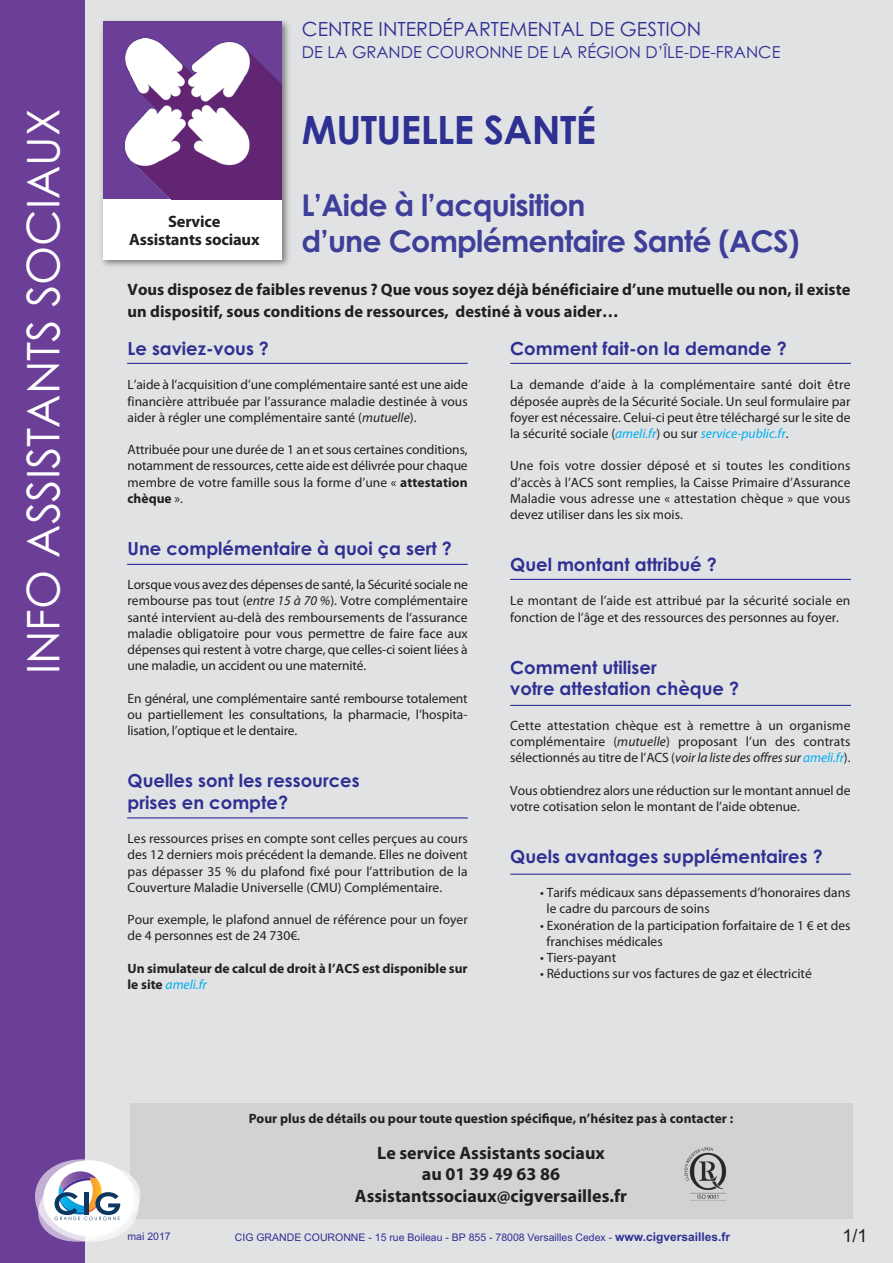
<style>
.page{position:relative;width:893px;height:1263px;background:#e1e2e4}
.page>*{position:absolute;margin:0;border:0;box-sizing:border-box;transform-origin:0 0}
.t1{font:45px "Century Gothic";color:#fff}
.t2{font:700 39px "Century Gothic";letter-spacing:-.015em;color:#2e3092}
.t3{font:700 30px/36px "Century Gothic";letter-spacing:-.025em;color:#3e3f99}
.t4{font:19.5px "Century Gothic";color:#2e3092}
.t5{font:700 18px/21.6px "Century Gothic";color:#2e3092}
.t6{font:700 18px/21.6px "Myriad Pro";color:#231f20;text-align:center}
.t7{font:18px "Arial";color:#231f20}
.t8{font:700 16.5px/18px "Myriad Pro";color:#231f20;text-align:center}
.t9{font:16.5px "Century Gothic";color:#2e3092}
.t10{font:13.5px/16.2px "Myriad Pro";color:#231f20;text-align:justify}
.t11{font:700 13.5px/16.2px "Myriad Pro";color:#231f20}
.t12{font:10.5px "Arial";color:#2e3092}
.s1{font-style:italic}
.s2{font-weight:700}
.s3{font-weight:400;font-style:italic;color:#00aeef}
.s4{font-style:italic;color:#00aeef}
.s5{font-weight:700;font-size:12px}
</style>
<div class="page">
<div style="left:130px;top:1103px;width:722px;height:115px;background:#d1d2d4"></div>
<img style="left:101px;top:20px;width:188px;height:246px">
<div style="left:103px;top:22px;width:179px;height:237px;background:#fff"></div>
<div style="left:0;top:0;width:85px;height:1263px;background:#6b3e98"></div>
<div style="left:103px;top:21px;width:179px;height:178px;background:#6b3e98"></div>
<img style="left:125px;top:38px;width:157px;height:161px">
<svg style="left:35px;top:1159px;width:110px;height:83px"></svg>
<hr style="left:127px;top:363px;width:341px;height:1px;background:#2e3092">
<hr style="left:127px;top:564px;width:341px;height:1px;background:#2e3092">
<hr style="left:127px;top:817px;width:341px;height:1px;background:#2e3092">
<hr style="left:510px;top:363px;width:341px;height:1px;background:#2e3092">
<hr style="left:510px;top:579px;width:341px;height:1px;background:#2e3092">
<hr style="left:510px;top:705px;width:341px;height:1px;background:#2e3092">
<hr style="left:510px;top:874px;width:341px;height:1px;background:#2e3092">
<img style="left:684px;top:1147px;width:43px;height:54px">
<h1 class="t1" style="left:18px;top:674px;width:567px;rotate:-90deg">INFO ASSISTANTS SOCIAUX</h1>
<h3 class="t4" style="left:302px;top:18px;width:401px">CENTRE INTERDÉPARTEMENTAL DE GESTION</h3>
<p class="t9" style="left:302px;top:43px;width:480px">DE LA GRANDE COURONNE DE LA RÉGION D’ÎLE-DE-FRANCE</p>
<p class="t8" style="left:129px;top:214px;width:132px">Service<br>Assistants sociaux</p>
<h2 class="t2" style="left:302px;top:108px;width:296px">MUTUELLE SANTÉ</h2>
<h3 class="t3" style="left:301px;top:187px;width:500px">L’Aide à l’acquisition<br>d’une Complémentaire Santé (ACS)</h3>
<p class="t8" style="left:128px;top:281px;width:724px;line-height:21.3px;text-align:left">Vous disposez de faibles revenus ? Que vous soyez déjà bénéficiaire d’une mutuelle ou non, il existe un dispositif, sous conditions de ressources, destiné à vous aider…</p>
<h3 class="t5" style="left:128px;top:338px;width:143px">Le saviez-vous ?</h3>
<p class="t10" style="left:128px;top:378px;width:342px">L’aide à l’acquisition d’une complémentaire santé est une aide financière attribuée par l’assurance maladie destinée à vous aider à régler une complémentaire santé (<span class="s1">mutuelle</span>).</p>
<p class="t10" style="left:128px;top:443px;width:342px">Attribuée pour une durée de 1 an et sous certaines conditions, notamment de ressources, cette aide est délivrée pour chaque membre de votre famille sous la forme d’une « <span class="s2">attestation chèque</span> ».</p>
<h3 class="t5" style="left:128px;top:538px;width:326px">Une complémentaire à quoi ça sert ?</h3>
<p class="t10" style="left:128px;top:578px;width:342px">Lorsque vous avez des dépenses de santé, la Sécurité sociale ne rembourse pas tout (<span class="s1">entre 15 à 70 %</span>). Votre complémentaire santé intervient au-delà des remboursements de l‘assurance maladie obligatoire pour vous permettre de faire face aux dépenses qui restent à votre charge, que celles-ci soient liées à une maladie, un accident ou une maternité.</p>
<p class="t10" style="left:128px;top:691px;width:342px">En général, une complémentaire santé rembourse totalement ou partiellement les consultations, la pharmacie, l’hospita&shy;lisation, l’optique et le dentaire.</p>
<h3 class="t5" style="left:128px;top:770px;width:234px">Quelles sont les ressources prises en compte?</h3>
<p class="t10" style="left:128px;top:831px;width:342px">Les ressources prises en compte sont celles perçues au cours des 12 derniers mois précédent la demande. Elles ne doivent pas dépasser 35 % du plafond fixé pour l’attribution de la Couverture Maladie Universelle (CMU) Complémentaire.</p>
<p class="t10" style="left:128px;top:912px;width:342px">Pour exemple, le plafond annuel de référence pour un foyer de 4 personnes est de 24 730€.</p>
<p class="t11" style="left:128px;top:961px;width:342px">Un simulateur de calcul de droit à l’ACS est disponible sur le site <span class="s3">ameli.fr</span></p>
<h3 class="t5" style="left:510px;top:338px;width:278px">Comment fait-on la demande ?</h3>
<p class="t10" style="left:510px;top:378px;width:342px">La demande d’aide à la complémentaire santé doit être déposée auprès de la Sécurité Sociale. Un seul formulaire par foyer est nécessaire. Celui-ci peut être téléchargé sur le site de la sécurité sociale (<span class="s4">ameli.fr</span>) ou sur <span class="s4">service-public.fr</span>.</p>
<p class="t10" style="left:510px;top:459px;width:342px">Une fois votre dossier déposé et si toutes les conditions d’accès à l’ACS sont remplies, la Caisse Primaire d’Assurance Maladie vous adresse une « attestation chèque » que vous devez utiliser dans les six mois.</p>
<h3 class="t5" style="left:510px;top:554px;width:208px">Quel montant attribué ?</h3>
<p class="t10" style="left:510px;top:594px;width:342px">Le montant de l’aide est attribué par la sécurité sociale en fonction de l’âge et des ressources des personnes au foyer.</p>
<h3 class="t5" style="left:510px;top:657px;width:230px">Comment utiliser<br>votre attestation chèque ?</h3>
<p class="t10" style="left:510px;top:718px;width:342px">Cette attestation chèque est à remettre à un organisme complémentaire (<span class="s1">mutuelle</span>) proposant l’un des contrats sélectionnés au titre de l’ACS (<span class="s1">voirla liste des offressur</span> <span class="s4">ameli.fr</span>).</p>
<p class="t10" style="left:510px;top:783px;width:342px">Vous obtiendrez alors une réduction sur le montant annuel de votre cotisation selon le montant de l’aide obtenue.</p>
<h3 class="t5" style="left:510px;top:846px;width:314px">Quels avantages supplémentaires ?</h3>
<p class="t10" style="left:547px;top:885px;width:305px;text-indent:-7px">• Tarifs médicaux sans dépassements d’honoraires dans le cadre du parcours de soins</p>
<p class="t10" style="left:547px;top:918px;width:305px;text-indent:-7px">• Exonération de la participation forfaitaire de 1 € et des franchises médicales</p>
<p class="t10" style="left:540px;top:950px;width:78px">• Tiers-payant</p>
<p class="t10" style="left:540px;top:966px;width:273px">• Réductions sur vos factures de gaz et électricité</p>
<p class="t12" style="left:128px;top:1230px;width:45px">mai 2017</p>
<p class="t11" style="left:249px;top:1111px;width:486px">Pour plus de détails ou pour toute question spécifique, n’hésitez pas à contacter :</p>
<h3 class="t6" style="left:355px;top:1143px;width:274px">Le service Assistants sociaux<br>au 01 39 49 63 86<br>Assistantssociaux@cigversailles.fr</h3>
<p class="t12" style="left:235px;top:1232px;width:497px">CIG GRANDE COURONNE - 15 rue Boileau - BP 855 - 78008 Versailles Cedex - <span class="s5">www.cigversailles.fr</span></p>
<h3 class="t7" style="left:842px;top:1225px;width:27px">1/1</h3>
</div>
